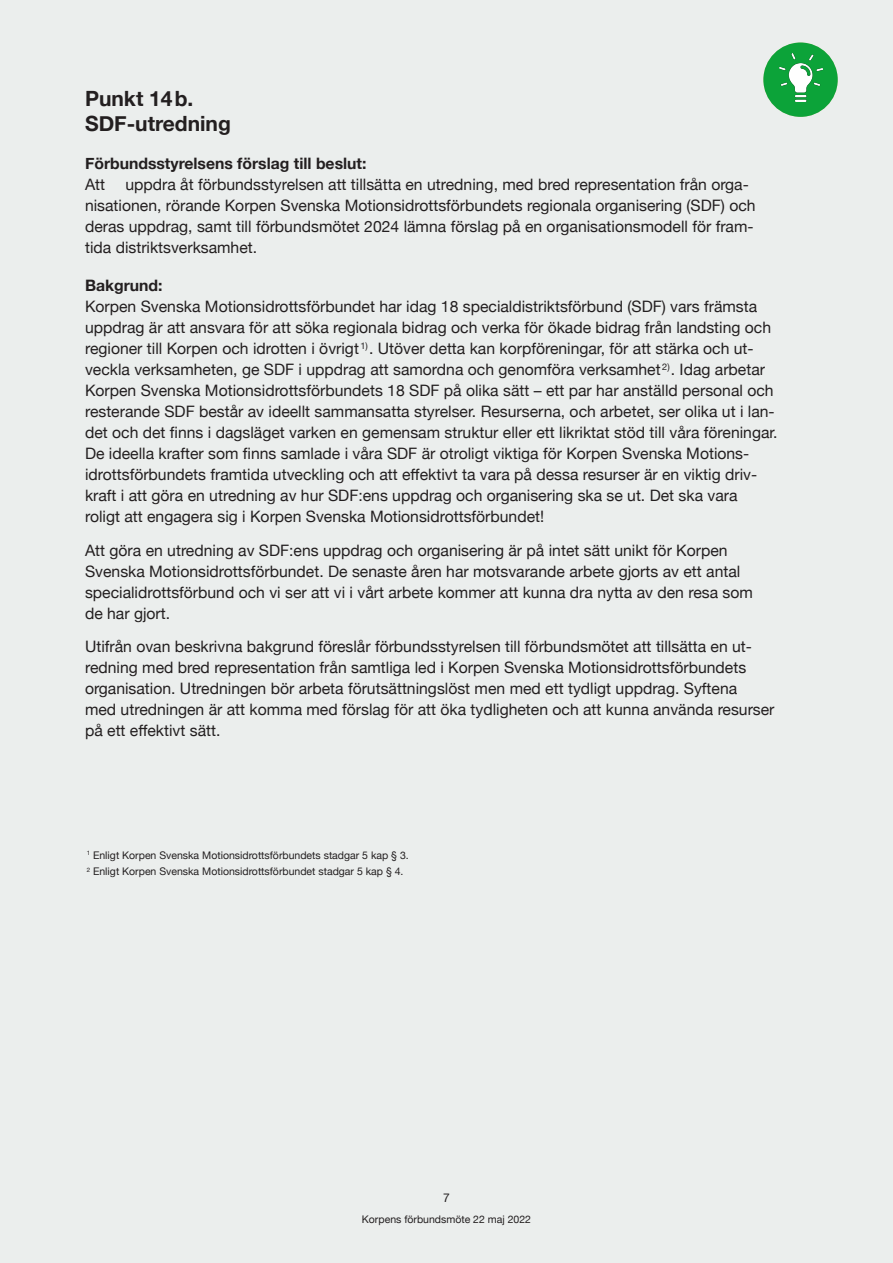
<style>
.page{position:relative;width:893px;height:1263px;background:#ebeeed}
.page>*{position:absolute;margin:0;border:0;box-sizing:border-box;transform-origin:0 0}
.t1{font:700 21px "Helvetica Neue";color:#231f20}
.t2{font:15.75px/21px "Helvetica Neue";color:#231f20}
.t3{font:700 15.75px "Helvetica Neue";color:#231f20}
.t4{font:12px "Helvetica Neue";color:#231f20}
.t5{font:10.5px "Helvetica Neue";color:#231f20}
</style>
<div class="page">
<svg style="left:763px;top:43px;width:75px;height:74px"></svg>
<img style="left:779px;top:53px;width:44px;height:48px">
<p class="t1" style="left:85px;top:82px;width:110px">Punkt 14b.</p>
<p class="t1" style="left:85px;top:107px;width:147px">SDF-utredning</p>
<p class="t3" style="left:85px;top:151px;width:283px">Förbundsstyrelsens förslag till beslut:</p>
<p class="t2" style="left:85px;top:175px;width:22px">Att</p>
<p class="t2" style="left:85px;top:175px;width:672px;text-indent:40px">uppdra åt förbundsstyrelsen att tillsätta en utredning, med bred representation från orga&shy;nisationen, rörande Korpen Svenska Motionsidrottsförbundets regionala organisering (SDF) och deras uppdrag, samt till förbundsmötet 2024 lämna förslag på en organisationsmodell för fram&shy;tida distriktsverksamhet.</p>
<p class="t3" style="left:85px;top:273px;width:79px">Bakgrund:</p>
<p class="t2" style="left:85px;top:297px;width:694px">Korpen Svenska Motionsidrottsförbundet har idag 18 specialdistriktsförbund (SDF) vars främsta uppdrag är att ansvara för att söka regionala bidrag och verka för ökade bidrag från landsting och regioner till Korpen och idrotten i övrigt <sup>1)</sup>. Utöver detta kan korpföreningar, för att stärka och ut&shy;veckla verksamheten, ge SDF i uppdrag att samordna och genomföra verksamhet <sup>2)</sup>. Idag arbetar Korpen Svenska Motionsidrottsförbundets 18 SDF på olika sätt – ett par har anställd personal och resterande SDF består av ideellt sammansatta styrelser. Resurserna, och arbetet, ser olika ut i lan&shy;det och det finns i dagsläget varken en gemensam struktur eller ett likriktat stöd till våra föreningar.</p>
<p class="t2" style="left:85px;top:444px;width:674px">De ideella krafter som finns samlade i våra SDF är otroligt viktiga för Korpen Svenska Motions&shy;idrottsförbundets framtida utveckling och att effektivt ta vara på dessa resurser är en viktig driv-</p>
<p class="t2" style="left:85px;top:486px;width:654px">kraft i att göra en utredning av hur SDF:ens uppdrag och organisering ska se ut. Det ska vara roligt att engagera sig i Korpen Svenska Motionsidrottsförbundet!</p>
<p class="t2" style="left:85px;top:540px;width:669px">Att göra en utredning av SDF:ens uppdrag och organisering är på intet sätt unikt för Korpen Svenska Motionsidrottsförbundet. De senaste åren har motsvarande arbete gjorts av ett antal specialidrottsförbund och vi ser att vi i vårt arbete kommer att kunna dra nytta av den resa som de har gjort.</p>
<p class="t2" style="left:85px;top:637px;width:691px">Utifrån ovan beskrivna bakgrund föreslår förbundsstyrelsen till förbundsmötet att tillsätta en ut&shy;redning med bred representation från samtliga led i Korpen Svenska Motionsidrottsförbundets organisation. Utredningen bör arbeta förutsättningslöst men med ett tydligt uppdrag. Syftena<br>med utredningen är att komma med förslag för att öka tydligheten och att kunna använda resurser på ett effektivt sätt.</p>
<p class="t5" style="left:87px;top:847px;width:323px"><sup>1</sup> Enligt Korpen Svenska Motionsidrottsförbundets stadgar 5 kap § 3.</p>
<p class="t5" style="left:87px;top:864px;width:318px"><sup>2</sup> Enligt Korpen Svenska Motionsidrottsförbundet stadgar 5 kap § 4.</p>
<p class="t4" style="left:443px;top:1189px;width:8px">7</p>
<p class="t5" style="left:362px;top:1212px;width:171px">Korpens förbundsmöte 22 maj 2022</p>
</div>
